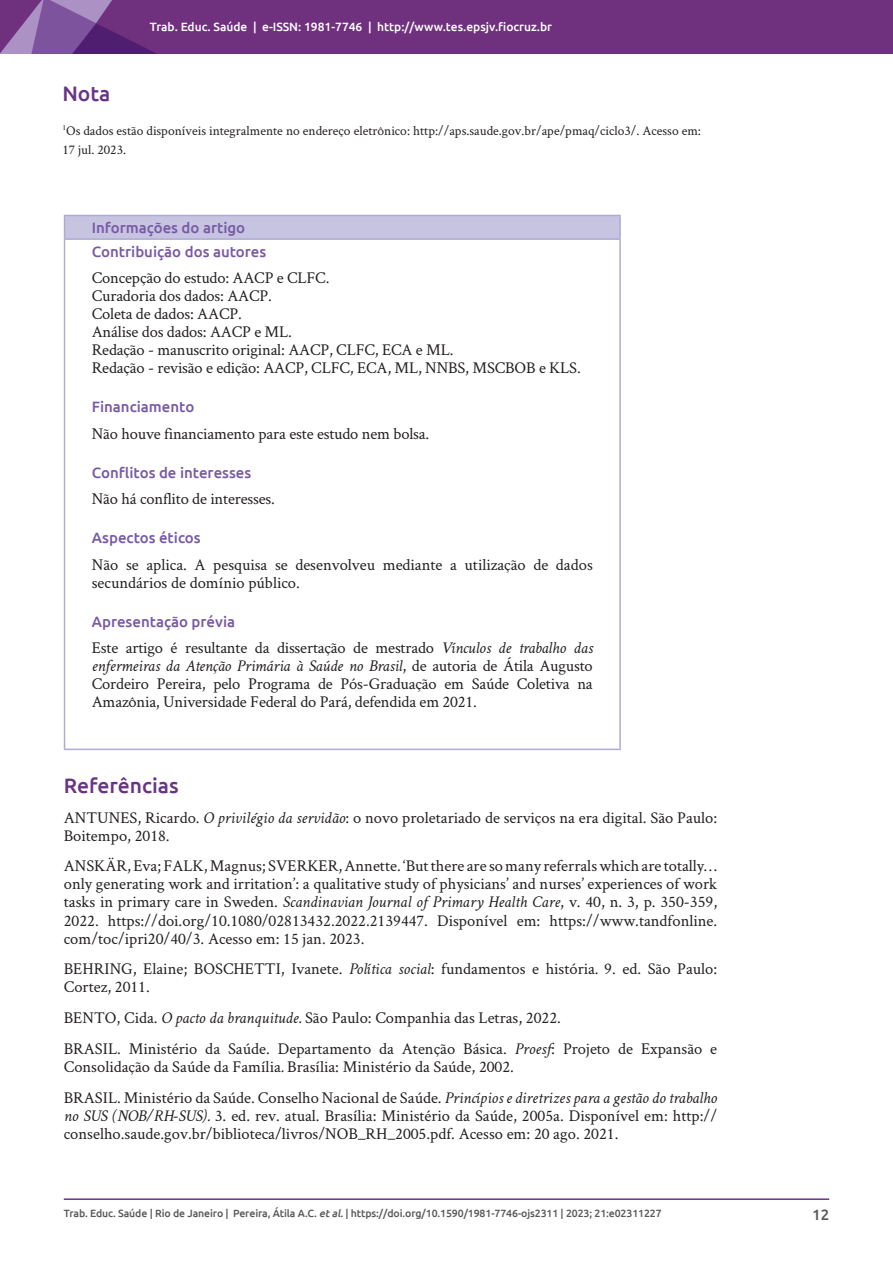
<style>
.page{position:relative;width:893px;height:1263px;background:#fff}
.page>*{position:absolute;margin:0;border:0;box-sizing:border-box;transform-origin:0 0}
.titulo1_-_roxo{font:500 21px "Ubuntu";color:#693486}
.texto-info{font:16.5px/18px "Crimson Text";color:#231f20}
.titulo3-roxo-info{font:500 15px "Ubuntu";color:#7859a5}
.texto-info-2{font:500 15px "Ubuntu";color:#7859a5}
.t1{font:500 15px "Ubuntu";color:#57585a}
.t2{font:13.5px/19.8px "Crimson Text";color:#231f20}
.t3{font:500 12px "Ubuntu";color:#fff}
.t4{font:500 10.5px "Ubuntu";letter-spacing:-.01em;color:#57585a}
.s1{font-style:italic}
</style>
<div class="page">
<hr style="left:64px;top:1198px;width:765px;height:2px;background:#693486">
<img style="left:0;top:0;width:893px;height:53px">
<div style="left:65px;top:215px;width:555px;height:24px;background:#c6c4e1"></div>
<hr style="left:64px;top:215px;width:557px;height:1px;background:#afaad3">
<svg style="left:64px;top:216px;width:1px;height:22px"></svg>
<hr style="left:619px;top:216px;width:2px;height:22px;background:#afaad3">
<hr style="left:64px;top:238px;width:557px;height:2px;background:#afaad3">
<hr style="left:64px;top:240px;width:1px;height:509px;background:#afaad3">
<hr style="left:619px;top:240px;width:2px;height:509px;background:#afaad3">
<hr style="left:64px;top:749px;width:557px;height:1px;background:#afaad3">
<p class="t3" style="left:150px;top:19px;width:404px">Trab. Educ. Saúde | e-ISSN: 1981-7746 | http://www.tes.epsjv.fiocruz.br</p>
<p class="titulo1_-_roxo" style="left:62px;top:81px;width:50px">Nota</p>
<p class="t2" style="left:62px;top:120px;width:640px"><sup>1</sup>Os dados estão disponíveis integralmente no endereço eletrônico: http://aps.saude.gov.br/ape/pmaq/ciclo3/. Acesso em:<br>17 jul. 2023.</p>
<p class="titulo3-roxo-info" style="left:92px;top:218px;width:155px">Informações do artigo</p>
<p class="titulo3-roxo-info" style="left:92px;top:242px;width:176px">Contribuição dos autores</p>
<p class="texto-info" style="left:92px;top:268px;width:239px">Concepção do estudo: AACP e CLFC.</p>
<p class="texto-info" style="left:92px;top:286px;width:182px">Curadoria dos dados: AACP.</p>
<p class="texto-info" style="left:92px;top:304px;width:151px">Coleta de dados: AACP.</p>
<p class="texto-info" style="left:92px;top:322px;width:202px">Análise dos dados: AACP e ML.</p>
<p class="texto-info" style="left:92px;top:340px;width:363px">Redação - manuscrito original: AACP, CLFC, ECA e ML.</p>
<p class="texto-info" style="left:92px;top:358px;width:490px">Redação - revisão e edição: AACP, CLFC, ECA, ML, NNBS, MSCBOB e KLS.</p>
<p class="titulo3-roxo-info" style="left:92px;top:397px;width:104px">Financiamento</p>
<p class="texto-info" style="left:92px;top:424px;width:339px">Não houve financiamento para este estudo nem bolsa.</p>
<p class="texto-info-2" style="left:92px;top:463px;width:161px">Conflitos de interesses</p>
<p class="texto-info" style="left:92px;top:489px;width:185px">Não há conflito de interesses.</p>
<p class="titulo3-roxo-info" style="left:92px;top:528px;width:110px">Aspectos éticos</p>
<p class="texto-info" style="left:92px;top:555px;width:502px">Não se aplica. A pesquisa se desenvolveu mediante a utilização de dados secundários de domínio público.</p>
<p class="titulo3-roxo-info" style="left:92px;top:612px;width:145px">Apresentação prévia</p>
<p class="texto-info" style="left:92px;top:638px;width:502px;text-align:justify">Este artigo é resultante da dissertação de mestrado <span class="s1">Vínculos de trabalho das enfermeiras da Atenção Primária à Saúde no Brasil</span>, de autoria de Átila Augusto Cordeiro Pereira, pelo Programa de Pós-Graduação em Saúde Coletiva na Amazônia, Universidade Federal do Pará, defendida em 2021.</p>
<p class="titulo1_-_roxo" style="left:64px;top:772px;width:116px">Referências</p>
<p class="texto-info" style="left:64px;top:808px;width:655px">ANTUNES, Ricardo. <span class="s1">O privilégio da servidão</span>: o novo proletariado de serviços na era digital. São Paulo:<br>Boitempo, 2018.</p>
<p class="texto-info" style="left:64px;top:857px;width:655px;text-align:justify">ANSKÄR, Eva; FALK, Magnus; SVERKER, Annette. ‘But there are so many referrals which are totally… only generating work and irritation’: a qualitative study of physicians’ and nurses’ experiences of work tasks in primary care in Sweden. <span class="s1">Scandinavian Journal of Primary Health Care</span>, v. 40, n. 3, p. 350-359, 2022. https://doi.org/10.1080/02813432.2022.2139447. Disponível em: https://www.tandfonline. com/toc/ipri20/40/3. Acesso em: 15 jan. 2023.</p>
<p class="texto-info" style="left:64px;top:959px;width:655px">BEHRING, Elaine; BOSCHETTI, Ivanete. <span class="s1">Política social</span>: fundamentos e história<span class="s1">.</span> 9. ed. São Paulo:<br>Cortez, 2011.</p>
<p class="texto-info" style="left:64px;top:1008px;width:499px">BENTO, Cida. <span class="s1">O pacto da branquitude.</span> São Paulo: Companhia das Letras, 2022.</p>
<p class="texto-info" style="left:64px;top:1039px;width:655px">BRASIL. Ministério da Saúde. Departamento da Atenção Básica. <span class="s1">Proesf</span>: Projeto de Expansão e<br>Consolidação da Saúde da Família<span class="s1">.</span> Brasília: Ministério da Saúde, 2002.</p>
<p class="texto-info" style="left:64px;top:1088px;width:655px;text-align:justify">BRASIL. Ministério da Saúde. Conselho Nacional de Saúde. <span class="s1">Princípios e diretrizes para a gestão do trabalho no SUS (NOB/RH-SUS).</span> 3. ed. rev. atual. Brasília: Ministério da Saúde, 2005a. Disponível em: http:// conselho.saude.gov.br/biblioteca/livros/NOB_RH_2005.pdf. Acesso em: 20 ago. 2021.</p>
<p class="t4" style="left:64px;top:1206px;width:599px">Trab. Educ. Saúde | Rio de Janeiro | Pereira, Átila A.C. <span class="s1">etal.</span>| https://doi.org/10.1590/1981-7746-ojs2311 | 2023; 21:e02311227</p>
<p class="t1" style="left:812px;top:1205px;width:19px">12</p>
</div>
